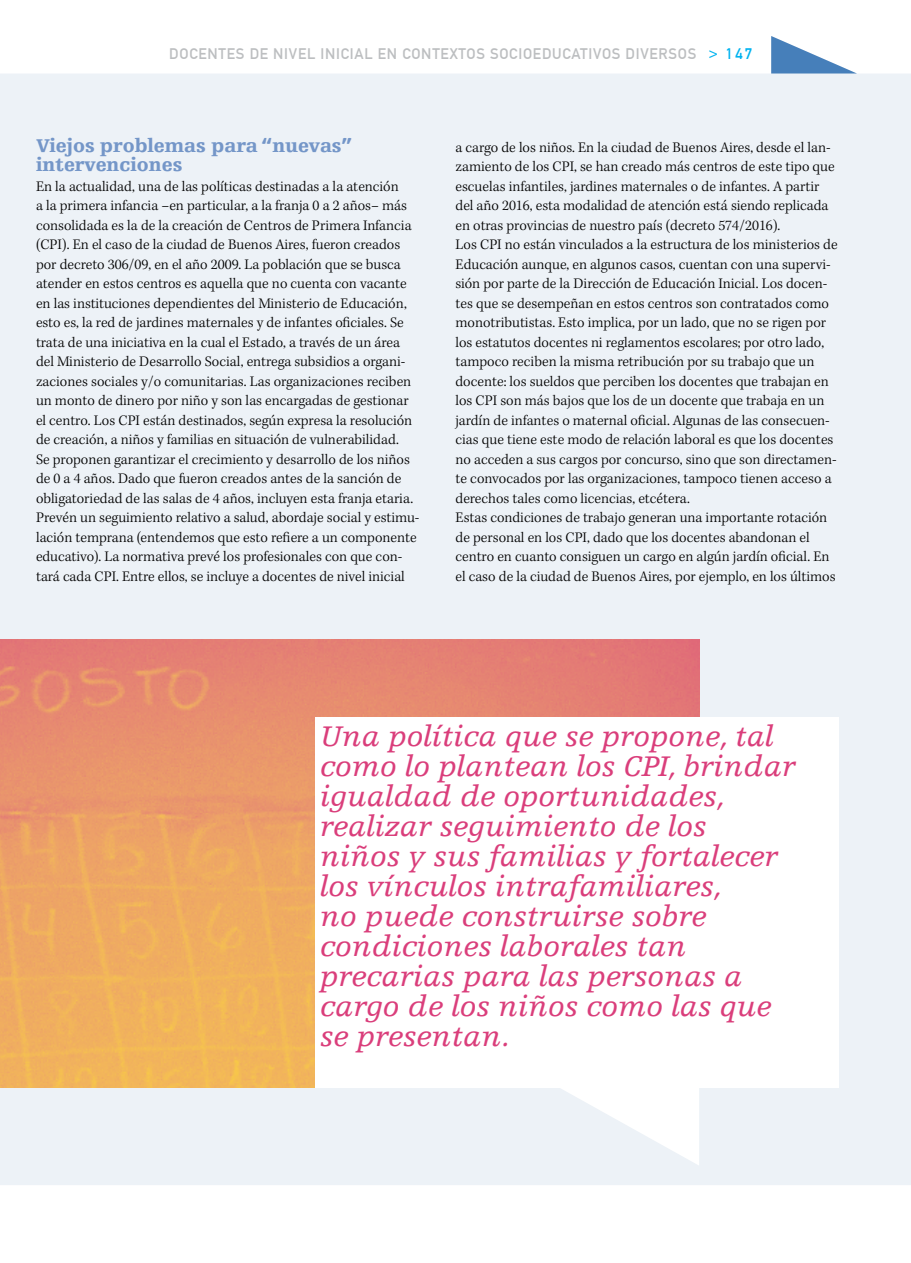
<style>
.page{position:relative;width:911px;height:1263px;background:#fff}
.page>*{position:absolute;margin:0;border:0;box-sizing:border-box;transform-origin:0 0}
.t1{font:italic 30px/30px "Egyptienne F";color:#da3e7b}
.t2{font:900 19.5px/19.5px "Egyptienne F";color:#7496c8}
.t3{font:300 15px/19.5px "Kepler Std";color:#000}
.t4{font:15px "DIN1451 Mittelschrift";letter-spacing:.05em;color:#bcbec0}
.s1{color:#00b3f0}
</style>
<div class="page">
<div style="left:0;top:74px;width:911px;height:1111px;background:#edf2f7"></div>
<svg style="left:771px;top:36px;width:86px;height:38px"></svg>
<img style="left:0;top:639px;width:699px;height:449px">
<div style="left:316px;top:717px;width:523px;height:371px;background:#fff"></div>
<svg style="left:559px;top:1088px;width:140px;height:78px"></svg>
<p class="t4" style="left:169px;top:45px;width:584px">DOCENTES DE NIVEL INICIAL EN CONTEXTOS SOCIOEDUCATIVOS DIVERSOS <span class="s1">&gt; 147</span></p>
<h2 class="t2" style="left:36px;top:136px;width:318px">Viejos problemas para “nuevas” intervenciones</h2>
<p class="t3" style="left:36px;top:177px;width:385px">En la actualidad, una de las políticas destinadas a la atención<br>a la primera infancia –en particular, a la franja 0 a 2 años– más consolidada es la de la creación de Centros de Primera Infancia (CPI). En el caso de la ciudad de Buenos Aires, fueron creados por decreto 306/09, en el año 2009. La población que se busca atender en estos centros es aquella que no cuenta con vacante en las instituciones dependientes del Ministerio de Educación, esto es, la red de jardines maternales y de infantes oficiales. Se trata de una iniciativa en la cual el Estado, a través de un área del Ministerio de Desarrollo Social, entrega subsidios a organi&shy;zaciones sociales y/o comunitarias. Las organizaciones reciben un monto de dinero por niño y son las encargadas de gestionar el centro. Los CPI están destinados, según expresa la resolución de creación, a niños y familias en situación de vulnerabilidad.<br>Se proponen garantizar el crecimiento y desarrollo de los niños de 0 a 4 años. Dado que fueron creados antes de la sanción de obligatoriedad de las salas de 4 años, incluyen esta franja etaria.<br>Prevén un seguimiento relativo a salud, abordaje social y estimu&shy;lación temprana (entendemos que esto refiere a un componente educativo). La normativa prevé los profesionales con que con&shy;tará cada CPI. Entre ellos, se incluye a docentes de nivel inicial</p>
<p class="t3" style="left:455px;top:138px;width:384px">a cargo de los niños. En la ciudad de Buenos Aires, desde el lan&shy;zamiento de los CPI, se han creado más centros de este tipo que escuelas infantiles, jardines maternales o de infantes. A partir del año 2016, esta modalidad de atención está siendo replicada en otras provincias de nuestro país (decreto 574/2016).<br>Los CPI no están vinculados a la estructura de los ministerios de Educación aunque, en algunos casos, cuentan con una supervi&shy;sión por parte de la Dirección de Educación Inicial. Los docen&shy;tes que se desempeñan en estos centros son contratados como monotributistas. Esto implica, por un lado, que no se rigen por los estatutos docentes ni reglamentos escolares; por otro lado, tampoco reciben la misma retribución por su trabajo que un docente: los sueldos que perciben los docentes que trabajan en los CPI son más bajos que los de un docente que trabaja en un jardín de infantes o maternal oficial. Algunas de las consecuen&shy;cias que tiene este modo de relación laboral es que los docentes no acceden a sus cargos por concurso, sino que son directamen&shy;te convocados por las organizaciones, tampoco tienen acceso a derechos tales como licencias, etcétera.<br>Estas condiciones de trabajo generan una importante rotación de personal en los CPI, dado que los docentes abandonan el centro en cuanto consiguen un cargo en algún jardín oficial. En el caso de la ciudad de Buenos Aires, por ejemplo, en los últimos</p>
<p class="t1" style="left:320px;top:721px;width:477px">Una política que se propone, tal como lo plantean los CPI, brindar igualdad de oportunidades, realizar seguimiento de los<br>niños y sus familias y fortalecer los vínculos intrafamiliares,<br>no puede construirse sobre condiciones laborales tan precarias para las personas a cargo de los niños como las que se presentan.</p>
</div>
